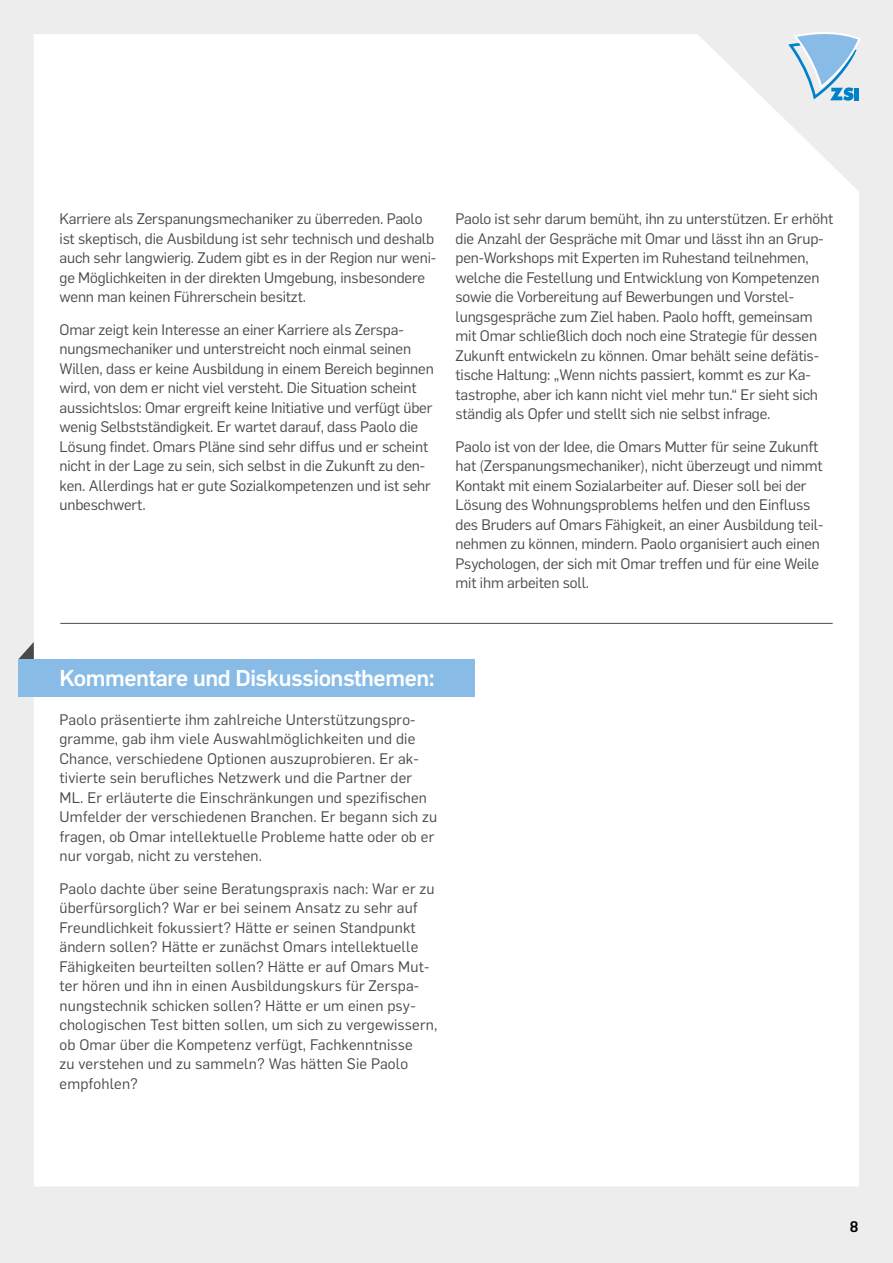
<style>
.page{position:relative;width:893px;height:1263px;background:#ededed}
.page>*{position:absolute;margin:0;border:0;box-sizing:border-box;transform-origin:0 0}
.t1{font:500 22.5px "Flama";letter-spacing:-.02em;color:#fff}
.t2{font:15px/19.5px "Flama";letter-spacing:-.01em;color:#4a4a49}
.t3{font:15px/19.5px "Flama";letter-spacing:.01em;color:#4a4a49}
.t4{font:500 15px "Flama";color:#000}
</style>
<div class="page">
<div style="left:34px;top:34px;width:825px;height:1152px;background:#fff"></div>
<svg style="left:786px;top:32px;width:74px;height:69px"></svg>
<div style="left:854px;top:88px;width:5px;height:12px;background:#0081c9"></div>
<svg style="left:18px;top:642px;width:16px;height:17px"></svg>
<div style="left:18px;top:659px;width:457px;height:38px;background:#88bce7"></div>
<hr style="left:60px;top:623px;width:773px;height:1px;background:#4a4a49">
<p class="t2" style="left:60px;top:208px;width:378px">Karriere als Zerspanungsmechaniker zu überreden. Paolo ist skeptisch, die Ausbildung ist sehr technisch und deshalb auch sehr langwierig. Zudem gibt es in der Region nur weni&shy;ge Möglichkeiten in der direkten Umgebung, insbesondere wenn man keinen Führerschein besitzt.</p>
<p class="t2" style="left:60px;top:319px;width:376px">Omar zeigt kein Interesse an einer Karriere als Zerspa&shy;nungsmechaniker und unterstreicht noch einmal seinen Willen, dass er keine Ausbildung in einem Bereich beginnen wird, von dem er nicht viel versteht. Die Situation scheint aussichtslos: Omar ergreift keine Initiative und verfügt über wenig Selbstständigkeit. Er wartet darauf, dass Paolo die Lösung findet. Omars Pläne sind sehr diffus und er scheint nicht in der Lage zu sein, sich selbst in die Zukunft zu den&shy;ken. Allerdings hat er gute Sozialkompetenzen und ist sehr unbeschwert.</p>
<p class="t2" style="left:455px;top:208px;width:379px">Paolo ist sehr darum bemüht, ihn zu unterstützen. Er erhöht die Anzahl der Gespräche mit Omar und lässt ihn an Grup&shy;pen-Workshops mit Experten im Ruhestand teilnehmen, welche die Festellung und Entwicklung von Kompetenzen sowie die Vorbereitung auf Bewerbungen und Vorstel&shy;lungsgespräche zum Ziel haben. Paolo hofft, gemeinsam mit Omar schließlich doch noch eine Strategie für dessen Zukunft entwickeln zu können. Omar behält seine defätis&shy;tische Haltung: „Wenn nichts passiert, kommt es zur Ka&shy;tastrophe, aber ich kann nicht viel mehr tun.“ Er sieht sich ständig als Opfer und stellt sich nie selbst infrage.</p>
<p class="t2" style="left:455px;top:436px;width:369px">Paolo ist von der Idee, die Omars Mutter für seine Zukunft hat (Zerspanungsmechaniker), nicht überzeugt und nimmt Kontakt mit einem Sozialarbeiter auf. Dieser soll bei der Lösung des Wohnungsproblems helfen und den Einfluss des Bruders auf Omars Fähigkeit, an einer Ausbildung teil&shy;nehmen zu können, mindern. Paolo organisiert auch einen Psychologen, der sich mit Omar treffen und für eine Weile mit ihm arbeiten soll.</p>
<h1 class="t1" style="left:60px;top:661px;width:377px">Kommentare und Diskussionsthemen:</h1>
<p class="t3" style="left:60px;top:709px;width:379px">Paolo präsentierte ihm zahlreiche Unterstützungspro&shy;gramme, gab ihm viele Auswahlmöglichkeiten und die Chance, verschiedene Optionen auszuprobieren. Er ak&shy;tivierte sein berufliches Netzwerk und die Partner der ML. Er erläuterte die Einschränkungen und spezifischen Umfelder der verschiedenen Branchen. Er begann sich zu fragen, ob Omar intellektuelle Probleme hatte oder ob er nur vorgab, nicht zu verstehen.</p>
<p class="t3" style="left:60px;top:878px;width:379px">Paolo dachte über seine Beratungspraxis nach: War er zu überfürsorglich? War er bei seinem Ansatz zu sehr auf Freundlichkeit fokussiert? Hätte er seinen Standpunkt ändern sollen? Hätte er zunächst Omars intellektuelle Fähigkeiten beurteilten sollen? Hätte er auf Omars Mut&shy;ter hören und ihn in einen Ausbildungskurs für Zerspa&shy;nungstechnik schicken sollen? Hätte er um einen psy&shy;chologischen Test bitten sollen, um sich zu vergewissern, ob Omar über die Kompetenz verfügt, Fachkenntnisse<br>zu verstehen und zu sammeln? Was hätten Sie Paolo empfohlen?</p>
<p class="t4" style="left:850px;top:1216px;width:10px">8</p>
</div>
